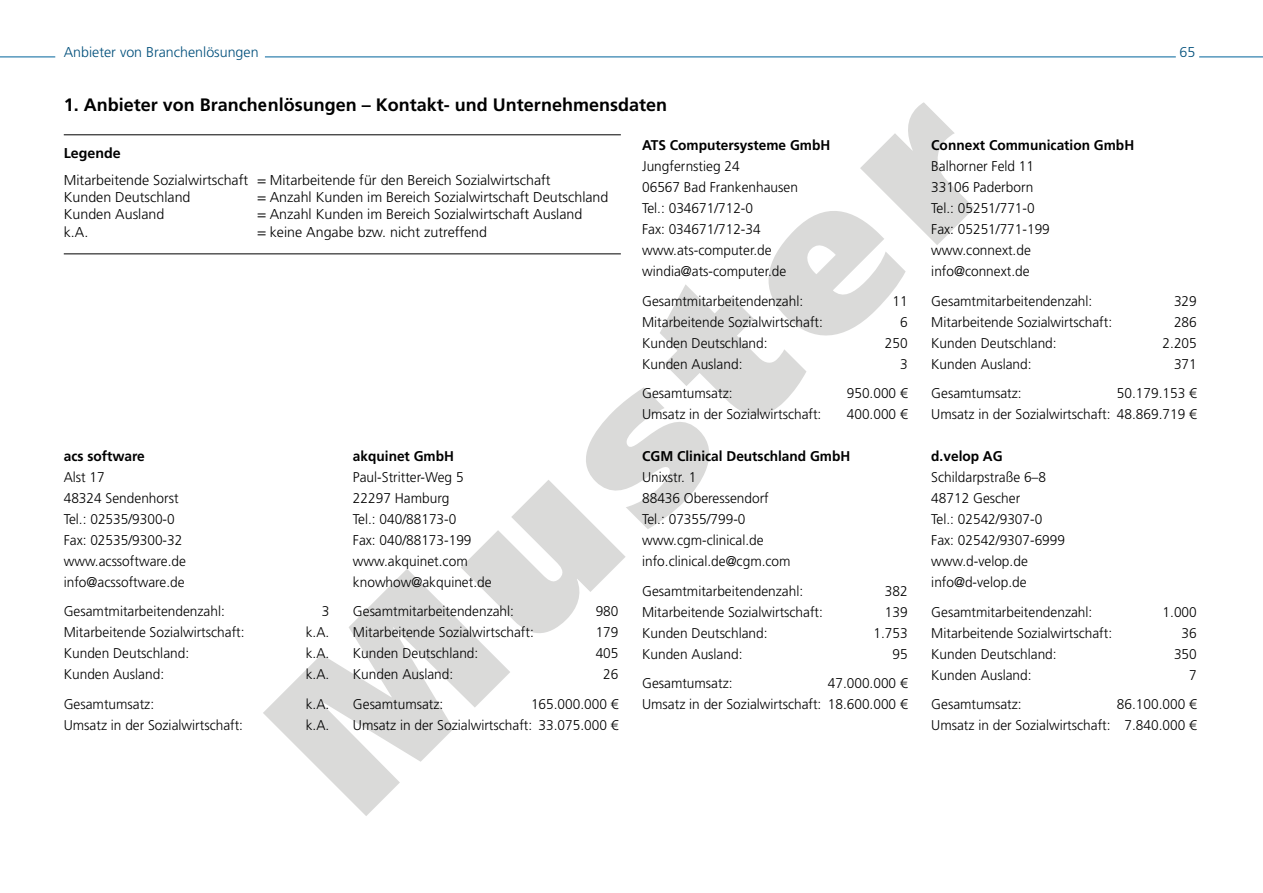
<style>
.page{position:relative;width:1263px;height:893px;background:#fff}
.page>*{position:absolute;margin:0;border:0;box-sizing:border-box;transform-origin:0 0}
.Titel_2a{font:700 18px "Frutiger LT";color:#000}
.Text{font:300 14.25px "Frutiger LT";color:#000}
.Text-2{font:300 14.25px "Frutiger LT";color:#004f7b}
.Titel_3{font:700 14.25px "Frutiger LT";color:#000}
.Unternehmen{font:300 14.1px "Frutiger LT";color:#000}
.Unternehmen_Abst{font:300 14.1px "Frutiger LT";color:#000}
.Unternehmen-2{font:700 14.1px "Frutiger LT";color:#000}
</style>
<div class="page">
<hr style="left:0;top:57px;width:55px;height:1px;background:#00649b">
<hr style="left:265px;top:57px;width:911px;height:1px;background:#00649b">
<hr style="left:1199px;top:57px;width:64px;height:1px;background:#00649b">
<hr style="left:64px;top:253px;width:557px;height:1px;background:#000">
<hr style="left:64px;top:134px;width:557px;height:1px;background:#000">
<svg style="left:263px;top:102px;width:711px;height:714px"></svg>
<p class="Text-2" style="left:64px;top:44px;width:196px">Anbieter von Branchenlösungen</p>
<p class="Text-2" style="left:1179px;top:44px;width:17px">65</p>
<p class="Titel_2a" style="left:64px;top:94px;width:605px">1. Anbieter von Branchenlösungen – Kontakt- und Unternehmensdaten</p>
<p class="Titel_3" style="left:64px;top:144px;width:59px">Legende</p>
<p class="Text" style="left:64px;top:172px;width:488px">Mitarbeitende Sozialwirtschaft = Mitarbeitende für den Bereich Sozialwirtschaft</p>
<p class="Text" style="left:64px;top:189px;width:128px">Kunden Deutschland</p>
<p class="Text" style="left:257px;top:189px;width:353px">= Anzahl Kunden im Bereich Sozialwirtschaft Deutschland</p>
<p class="Text" style="left:64px;top:206px;width:102px">Kunden Ausland</p>
<p class="Text" style="left:257px;top:206px;width:327px">= Anzahl Kunden im Bereich Sozialwirtschaft Ausland</p>
<p class="Text" style="left:64px;top:223px;width:26px">k.A.</p>
<p class="Text" style="left:257px;top:223px;width:231px">= keine Angabe bzw. nicht zutreffend</p>
<p class="Unternehmen-2" style="left:642px;top:137px;width:190px">ATS Computersysteme GmbH</p>
<p class="Unternehmen" style="left:642px;top:158px;width:99px">Jungfernstieg 24</p>
<p class="Unternehmen" style="left:642px;top:179px;width:157px">06567 Bad Frankenhausen</p>
<p class="Unternehmen" style="left:642px;top:200px;width:113px">Tel.: 034671/712-0</p>
<p class="Unternehmen" style="left:642px;top:221px;width:120px">Fax: 034671/712-34</p>
<p class="Unternehmen" style="left:642px;top:242px;width:131px">www.ats-computer.de</p>
<p class="Unternehmen" style="left:642px;top:263px;width:146px">windia@ats-computer.de</p>
<p class="Unternehmen_Abst" style="left:642px;top:293px;width:163px">Gesamtmitarbeitendenzahl:</p>
<p class="Unternehmen_Abst" style="left:892px;top:293px;width:17px">11</p>
<p class="Unternehmen" style="left:642px;top:314px;width:182px">Mitarbeitende Sozialwirtschaft:</p>
<p class="Unternehmen" style="left:900px;top:314px;width:9px">6</p>
<p class="Unternehmen" style="left:642px;top:335px;width:127px">Kunden Deutschland:</p>
<p class="Unternehmen" style="left:885px;top:335px;width:24px">250</p>
<p class="Unternehmen" style="left:642px;top:356px;width:102px">Kunden Ausland:</p>
<p class="Unternehmen" style="left:900px;top:356px;width:9px">3</p>
<p class="Unternehmen_Abst" style="left:642px;top:385px;width:92px">Gesamtumsatz:</p>
<p class="Unternehmen_Abst" style="left:847px;top:385px;width:62px">950.000 €</p>
<p class="Unternehmen" style="left:642px;top:406px;width:181px">Umsatz in der Sozialwirtschaft:</p>
<p class="Unternehmen" style="left:847px;top:406px;width:62px">400.000 €</p>
<p class="Unternehmen-2" style="left:642px;top:448px;width:210px">CGM Clinical Deutschland GmbH</p>
<p class="Unternehmen" style="left:642px;top:469px;width:56px">Unixstr. 1</p>
<p class="Unternehmen" style="left:642px;top:490px;width:128px">88436 Oberessendorf</p>
<p class="Unternehmen" style="left:642px;top:511px;width:105px">Tel.: 07355/799-0</p>
<p class="Unternehmen" style="left:642px;top:532px;width:123px">www.cgm-clinical.de</p>
<p class="Unternehmen" style="left:642px;top:553px;width:150px">info.clinical.de@cgm.com</p>
<p class="Unternehmen_Abst" style="left:642px;top:583px;width:163px">Gesamtmitarbeitendenzahl:</p>
<p class="Unternehmen_Abst" style="left:885px;top:583px;width:24px">382</p>
<p class="Unternehmen" style="left:642px;top:604px;width:182px">Mitarbeitende Sozialwirtschaft:</p>
<p class="Unternehmen" style="left:885px;top:604px;width:24px">139</p>
<p class="Unternehmen" style="left:642px;top:625px;width:127px">Kunden Deutschland:</p>
<p class="Unternehmen" style="left:873px;top:625px;width:36px">1.753</p>
<p class="Unternehmen" style="left:642px;top:646px;width:102px">Kunden Ausland:</p>
<p class="Unternehmen" style="left:892px;top:646px;width:17px">95</p>
<p class="Unternehmen_Abst" style="left:642px;top:675px;width:92px">Gesamtumsatz:</p>
<p class="Unternehmen_Abst" style="left:828px;top:675px;width:81px">47.000.000 €</p>
<p class="Unternehmen" style="left:642px;top:696px;width:267px">Umsatz in der Sozialwirtschaft: 18.600.000 €</p>
<p class="Unternehmen-2" style="left:931px;top:137px;width:204px">Connext Communication GmbH</p>
<p class="Unternehmen" style="left:931px;top:158px;width:104px">Balhorner Feld 11</p>
<p class="Unternehmen" style="left:931px;top:179px;width:104px">33106 Paderborn</p>
<p class="Unternehmen" style="left:931px;top:200px;width:105px">Tel.: 05251/771-0</p>
<p class="Unternehmen" style="left:931px;top:221px;width:120px">Fax: 05251/771-199</p>
<p class="Unternehmen" style="left:931px;top:242px;width:101px">www.connext.de</p>
<p class="Unternehmen" style="left:931px;top:263px;width:100px">info@connext.de</p>
<p class="Unternehmen_Abst" style="left:931px;top:293px;width:163px">Gesamtmitarbeitendenzahl:</p>
<p class="Unternehmen_Abst" style="left:1174px;top:293px;width:24px">329</p>
<p class="Unternehmen" style="left:931px;top:314px;width:182px">Mitarbeitende Sozialwirtschaft:</p>
<p class="Unternehmen" style="left:1174px;top:314px;width:24px">286</p>
<p class="Unternehmen" style="left:931px;top:335px;width:127px">Kunden Deutschland:</p>
<p class="Unternehmen" style="left:1162px;top:335px;width:36px">2.205</p>
<p class="Unternehmen" style="left:931px;top:356px;width:102px">Kunden Ausland:</p>
<p class="Unternehmen" style="left:1174px;top:356px;width:24px">371</p>
<p class="Unternehmen_Abst" style="left:931px;top:385px;width:92px">Gesamtumsatz:</p>
<p class="Unternehmen_Abst" style="left:1117px;top:385px;width:81px">50.179.153 €</p>
<p class="Unternehmen" style="left:931px;top:406px;width:267px">Umsatz in der Sozialwirtschaft: 48.869.719 €</p>
<p class="Unternehmen-2" style="left:931px;top:448px;width:73px">d.velop AG</p>
<p class="Unternehmen" style="left:931px;top:469px;width:116px">Schildarpstraße 6–8</p>
<p class="Unternehmen" style="left:931px;top:490px;width:90px">48712 Gescher</p>
<p class="Unternehmen" style="left:931px;top:511px;width:113px">Tel.: 02542/9307-0</p>
<p class="Unternehmen" style="left:931px;top:532px;width:135px">Fax: 02542/9307-6999</p>
<p class="Unternehmen" style="left:931px;top:553px;width:98px">www.d-velop.de</p>
<p class="Unternehmen" style="left:931px;top:574px;width:97px">info@d-velop.de</p>
<p class="Unternehmen_Abst" style="left:931px;top:604px;width:163px">Gesamtmitarbeitendenzahl:</p>
<p class="Unternehmen_Abst" style="left:1162px;top:604px;width:36px">1.000</p>
<p class="Unternehmen" style="left:931px;top:625px;width:182px">Mitarbeitende Sozialwirtschaft:</p>
<p class="Unternehmen" style="left:1181px;top:625px;width:17px">36</p>
<p class="Unternehmen" style="left:931px;top:646px;width:127px">Kunden Deutschland:</p>
<p class="Unternehmen" style="left:1174px;top:646px;width:24px">350</p>
<p class="Unternehmen" style="left:931px;top:667px;width:102px">Kunden Ausland:</p>
<p class="Unternehmen" style="left:1189px;top:667px;width:9px">7</p>
<p class="Unternehmen_Abst" style="left:931px;top:696px;width:92px">Gesamtumsatz:</p>
<p class="Unternehmen_Abst" style="left:1117px;top:696px;width:81px">86.100.000 €</p>
<p class="Unternehmen" style="left:931px;top:717px;width:267px">Umsatz in der Sozialwirtschaft: 7.840.000 €</p>
<p class="Unternehmen-2" style="left:64px;top:448px;width:83px">acs software</p>
<p class="Unternehmen" style="left:64px;top:469px;width:43px">Alst 17</p>
<p class="Unternehmen" style="left:64px;top:490px;width:116px">48324 Sendenhorst</p>
<p class="Unternehmen" style="left:64px;top:511px;width:113px">Tel.: 02535/9300-0</p>
<p class="Unternehmen" style="left:64px;top:532px;width:120px">Fax: 02535/9300-32</p>
<p class="Unternehmen" style="left:64px;top:553px;width:124px">www.acssoftware.de</p>
<p class="Unternehmen" style="left:64px;top:574px;width:122px">info@acssoftware.de</p>
<p class="Unternehmen_Abst" style="left:64px;top:603px;width:163px">Gesamtmitarbeitendenzahl:</p>
<p class="Unternehmen_Abst" style="left:322px;top:603px;width:9px">3</p>
<p class="Unternehmen" style="left:64px;top:624px;width:182px">Mitarbeitende Sozialwirtschaft:</p>
<p class="Unternehmen" style="left:306px;top:624px;width:25px">k.A.</p>
<p class="Unternehmen" style="left:64px;top:645px;width:127px">Kunden Deutschland:</p>
<p class="Unternehmen" style="left:306px;top:645px;width:25px">k.A.</p>
<p class="Unternehmen" style="left:64px;top:666px;width:102px">Kunden Ausland:</p>
<p class="Unternehmen" style="left:306px;top:666px;width:25px">k.A.</p>
<p class="Unternehmen_Abst" style="left:64px;top:696px;width:92px">Gesamtumsatz:</p>
<p class="Unternehmen_Abst" style="left:306px;top:696px;width:25px">k.A.</p>
<p class="Unternehmen" style="left:64px;top:717px;width:181px">Umsatz in der Sozialwirtschaft:</p>
<p class="Unternehmen" style="left:306px;top:717px;width:25px">k.A.</p>
<p class="Unternehmen-2" style="left:353px;top:448px;width:103px">akquinet GmbH</p>
<p class="Unternehmen" style="left:353px;top:469px;width:112px">Paul-Stritter-Weg 5</p>
<p class="Unternehmen" style="left:353px;top:490px;width:98px">22297 Hamburg</p>
<p class="Unternehmen" style="left:353px;top:511px;width:105px">Tel.: 040/88173-0</p>
<p class="Unternehmen" style="left:353px;top:532px;width:120px">Fax: 040/88173-199</p>
<p class="Unternehmen" style="left:353px;top:553px;width:116px">www.akquinet.com</p>
<p class="Unternehmen" style="left:353px;top:574px;width:140px">knowhow@akquinet.de</p>
<p class="Unternehmen_Abst" style="left:353px;top:603px;width:163px">Gesamtmitarbeitendenzahl:</p>
<p class="Unternehmen_Abst" style="left:596px;top:603px;width:24px">980</p>
<p class="Unternehmen" style="left:353px;top:624px;width:182px">Mitarbeitende Sozialwirtschaft:</p>
<p class="Unternehmen" style="left:596px;top:624px;width:24px">179</p>
<p class="Unternehmen" style="left:353px;top:645px;width:127px">Kunden Deutschland:</p>
<p class="Unternehmen" style="left:596px;top:645px;width:24px">405</p>
<p class="Unternehmen" style="left:353px;top:666px;width:102px">Kunden Ausland:</p>
<p class="Unternehmen" style="left:603px;top:666px;width:17px">26</p>
<p class="Unternehmen_Abst" style="left:353px;top:696px;width:92px">Gesamtumsatz:</p>
<p class="Unternehmen_Abst" style="left:531px;top:696px;width:89px">165.000.000 €</p>
<p class="Unternehmen" style="left:353px;top:717px;width:267px">Umsatz in der Sozialwirtschaft: 33.075.000 €</p>
</div>
